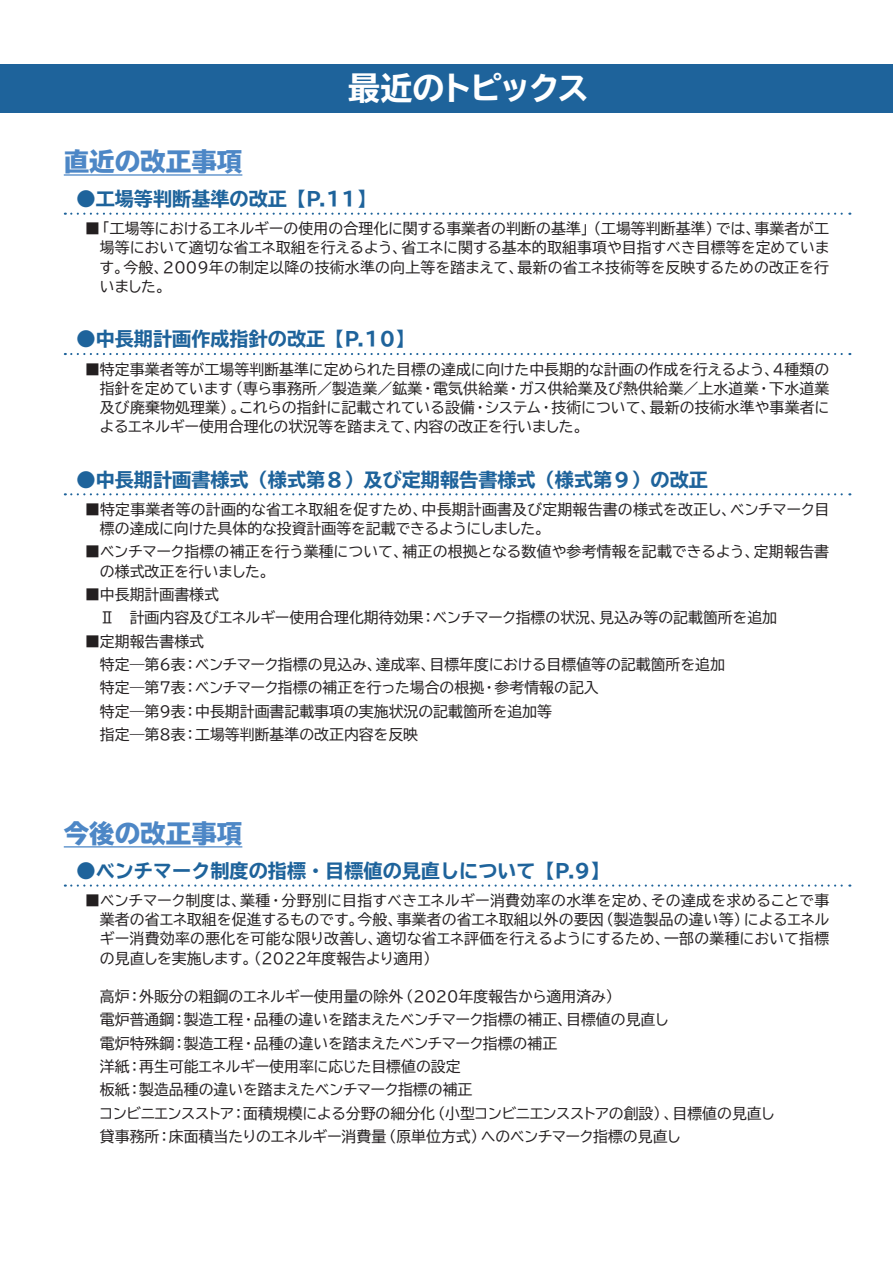
<style>
.page{position:relative;width:893px;height:1263px;background:#fff}
.page>*{position:absolute;margin:0;border:0;box-sizing:border-box;transform-origin:0 0}
.t1{font:700 expanded 31.95px "TBUD Go Std";letter-spacing:-.085em;color:#fff}
.t2{font:800 25.5px "TBUD Go Std";color:#4d87c6}
.t3{font:700 expanded 19.2px "TBUD Go Std";color:#1e639b}
.t4{font:14.85px/19.2px "TBUD Go Std";color:#231f20}
</style>
<div class="page">
<div style="left:0;top:64px;width:893px;height:49px;background:#1e639b"></div>
<hr style="left:64px;top:174px;width:178px;height:2px;background:#4d87c6">
<svg style="left:65px;top:213px;width:785px;height:2px"></svg>
<svg style="left:65px;top:353px;width:785px;height:2px"></svg>
<svg style="left:65px;top:493px;width:785px;height:2px"></svg>
<hr style="left:64px;top:846px;width:178px;height:1px;background:#4d87c6">
<svg style="left:65px;top:884px;width:785px;height:3px"></svg>
<h1 class="t1" style="left:348px;top:71px;width:243px">最近のトピックス</h1>
<h2 class="t2" style="left:64px;top:148px;width:180px">直近の改正事項</h2>
<p class="t3" style="left:77px;top:188px;width:301px">●工場等判断基準の改正【P.11】</p>
<p class="t4" style="left:100px;top:219px;width:731px;text-align:justify;text-indent:-15px">■「工場等におけるエネルギーの使用の合理化に関する事業者の判断の基準」（工場等判断基準）では、事業者が工場等において適切な省エネ取組を行えるよう、省エネに関する基本的取組事項や目指すべき目標等を定めています。今般、2009年の制定以降の技術水準の向上等を踏まえて、最新の省エネ技術等を反映するための改正を行いました。</p>
<p class="t3" style="left:77px;top:329px;width:339px">●中長期計画作成指針の改正【P.10】</p>
<p class="t4" style="left:99px;top:359px;width:731px;text-align:justify;text-indent:-14px">■特定事業者等が工場等判断基準に定められた目標の達成に向けた中長期的な計画の作成を行えるよう、4種類の指針を定めています（専ら事務所／製造業／鉱業・電気供給業・ガス供給業及び熱供給業／上水道業・下水道業及び廃棄物処理業）。これらの指針に記載されている設備・システム・技術について、最新の技術水準や事業者によるエネルギー使用合理化の状況等を踏まえて、内容の改正を行いました。</p>
<p class="t3" style="left:77px;top:469px;width:633px">●中長期計画書様式（様式第８）及び定期報告書様式（様式第９）の改正</p>
<p class="t4" style="left:100px;top:499px;width:731px;text-indent:-15px">■特定事業者等の計画的な省エネ取組を促すため、中長期計画書及び定期報告書の様式を改正し、ベンチマーク目標の達成に向けた具体的な投資計画等を記載できるようにしました。</p>
<p class="t4" style="left:100px;top:542px;width:731px;text-indent:-15px">■ベンチマーク指標の補正を行う業種について、補正の根拠となる数値や参考情報を記載できるよう、定期報告書の様式改正を行いました。</p>
<p class="t4" style="left:85px;top:582px;width:694px;line-height:23.4px">■中長期計画書様式<br>　Ⅱ　計画内容及びエネルギー使用合理化期待効果：ベンチマーク指標の状況、見込み等の記載箇所を追加</p>
<p class="t4" style="left:85px;top:629px;width:641px;line-height:23.4px">■定期報告書様式<br>　特定―第６表：ベンチマーク指標の見込み、達成率、目標年度における目標値等の記載箇所を追加　特定―第7表：ベンチマーク指標の補正を行った場合の根拠・参考情報の記入<br>　特定―第９表：中長期計画書記載事項の実施状況の記載箇所を追加等<br>　指定―第８表：工場等判断基準の改正内容を反映</p>
<h2 class="t2" style="left:64px;top:819px;width:180px">今後の改正事項</h2>
<p class="t3" style="left:77px;top:860px;width:534px">●ベンチマーク制度の指標・目標値の見直しについて【P.9】</p>
<p class="t4" style="left:100px;top:891px;width:731px;text-align:justify;text-indent:-15px">■ベンチマーク制度は、業種・分野別に目指すべきエネルギー消費効率の水準を定め、その達成を求めることで事業者の省エネ取組を促進するものです。今般、事業者の省エネ取組以外の要因（製造製品の違い等）によるエネルギー消費効率の悪化を可能な限り改善し、適切な省エネ評価を行えるようにするため、一部の業種において指標の見直しを実施します。（2022年度報告より適用）</p>
<p class="t4" style="left:85px;top:984px;width:692px;line-height:23.4px">　高炉：外販分の粗鋼のエネルギー使用量の除外（2020年度報告から適用済み）<br>　電炉普通鋼：製造工程・品種の違いを踏まえたベンチマーク指標の補正、目標値の見直し<br>　電炉特殊鋼：製造工程・品種の違いを踏まえたベンチマーク指標の補正<br>　洋紙：再生可能エネルギー使用率に応じた目標値の設定<br>　板紙：製造品種の違いを踏まえたベンチマーク指標の補正<br>　コンビニエンスストア：面積規模による分野の細分化（小型コンビニエンスストアの創設）、目標値の見直し　貸事務所：床面積当たりのエネルギー消費量（原単位方式）へのベンチマーク指標の見直し</p>
</div>
